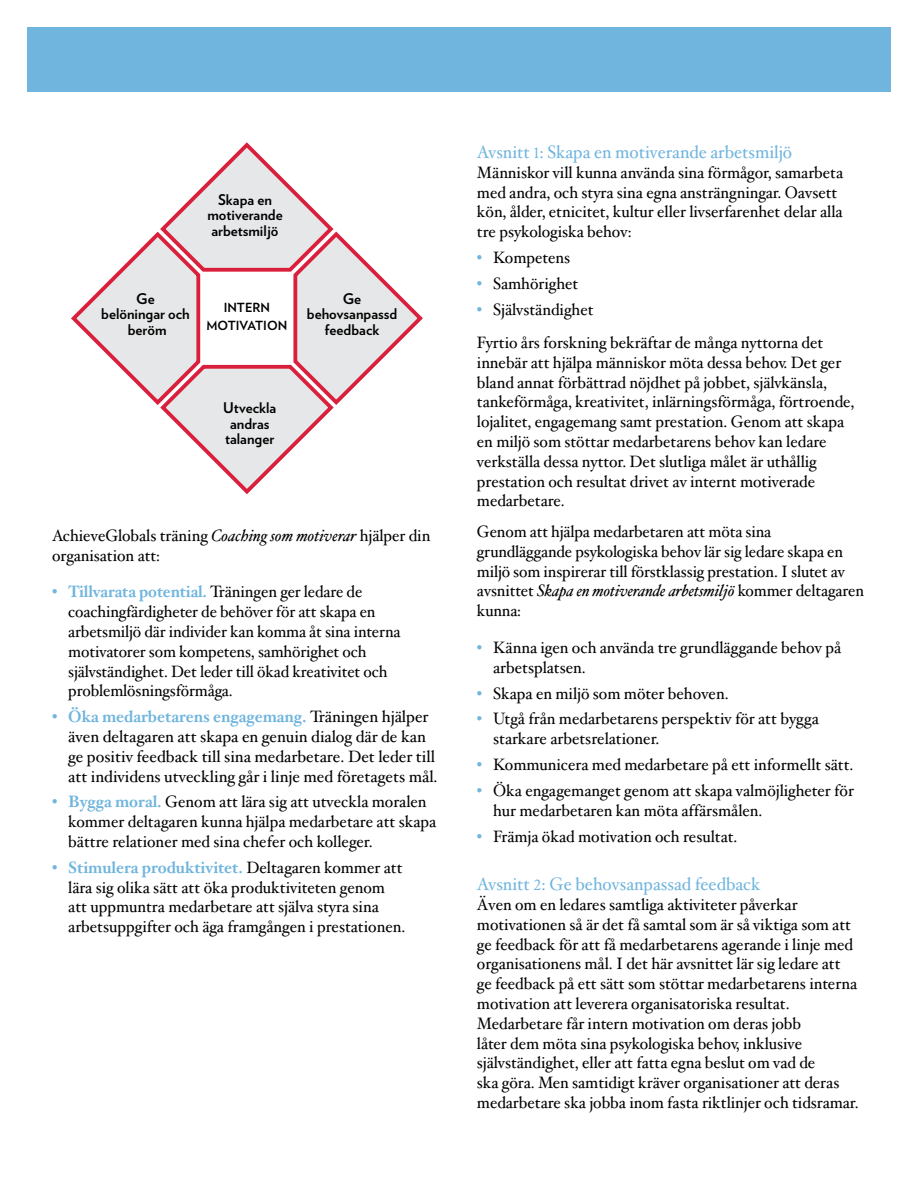
<style>
.page{position:relative;width:918px;height:1188px;background:#fff}
.page>*{position:absolute;margin:0;border:0;box-sizing:border-box;transform-origin:0 0}
.t1{font:18px "Hoefler Txt";color:#70b5de;scale:.96 1}
.t2{font:16.5px/19.8px "Hoefler Txt";color:#000;scale:.96 1}
.t3{font:16.5px/19.8px "Hoefler Txt";color:#000;scale:.95 1}
.t4{font:16.5px/19.8px "Hoefler Txt";color:#000}
.t5{font:700 14.7px/15.8px "Verlag";color:#000;text-align:center}
.t6{font:700 12.6px/17.9px "Verlag";color:#000;text-align:center}
.s1{font-style:italic}
.s2{color:#70b5de}
.s3{font-weight:700;color:#70b5de}
.s4{font-family:"Hoefler Txt Roman Alt";font-size:15px}
</style>
<div class="page">
<div style="left:27px;top:27px;width:864px;height:64px;background:#70b5de"></div>
<svg style="left:71px;top:142px;width:352px;height:352px"></svg>
<p class="t5" style="left:207px;top:191px;width:77px">Skapa en motiverande arbetsmiljö</p>
<p class="t5" style="left:101px;top:290px;width:90px">Ge<br>belöningar och beröm</p>
<p class="t6" style="left:206px;top:298px;width:82px">INTERN<br>MOTIVATION</p>
<p class="t5" style="left:307px;top:290px;width:92px">Ge behovsanpassd feedback</p>
<p class="t5" style="left:223px;top:399px;width:54px">Utveckla andras talanger</p>
<p class="t2" style="left:52px;top:525px;width:396px">AchieveGlobals träning <span class="s1">Coaching som motiverar</span> hjälper din organisation att:</p>
<p class="t2" style="left:68px;top:581px;width:348px;text-indent:-16px"><span class="s2">•</span> <span class="s3">Tillvarata potential.</span> Träningen ger ledare de coachingfärdigheter de behöver för att skapa en arbetsmiljö där individer kan komma åt sina interna motivatorer som kompetens, samhörighet och självständighet. Det leder till ökad kreativitet och problemlösningsförmåga.</p>
<p class="t4" style="left:68px;top:706px;width:371px;text-indent:-16px"><span class="s2">•</span> <span class="s3">Öka medarbetarens engagemang.</span> Träningen hjälper även deltagaren att skapa en genuin dialog där de kan ge positiv feedback till sina medarbetare. Det leder till att individens utveckling går i linje med företagets mål.</p>
<p class="t2" style="left:68px;top:792px;width:385px;text-indent:-16px"><span class="s2">•</span> <span class="s3">Bygga moral.</span> Genom att lära sig att utveckla moralen kommer deltagaren kunna hjälpa medarbetare att skapa bättre relationer med sina chefer och kolleger.</p>
<p class="t2" style="left:68px;top:857px;width:353px;text-indent:-16px"><span class="s2">•</span> <span class="s3">Stimulera produktivitet.</span> Deltagaren kommer att lära sig olika sätt att öka produktiviteten genom att uppmuntra medarbetare att själva styra sina arbetsuppgifter och äga framgången i prestationen.</p>
<p class="t1" style="left:477px;top:141px;width:330px">Avsnitt <span class="s4">1</span>: Skapa en motiverande arbetsmiljö</p>
<p class="t2" style="left:477px;top:162px;width:383px">Människor vill kunna använda sina förmågor, samarbeta med andra, och styra sina egna ansträngningar. Oavsett kön, ålder, etnicitet, kultur eller livserfarenhet delar alla tre psykologiska behov:</p>
<p class="t2" style="left:477px;top:247px;width:99px"><span class="s2">•</span> Kompetens</p>
<p class="t2" style="left:477px;top:273px;width:107px"><span class="s2">•</span> Samhörighet</p>
<p class="t2" style="left:477px;top:292px;width:362px;line-height:33.3px"><span class="s2">•</span> Självständighet<br>Fyrtio års forskning bekräftar de många nyttorna det</p>
<p class="t2" style="left:477px;top:352px;width:395px">innebär att hjälpa människor möta dessa behov. Det ger bland annat förbättrad nöjdhet på jobbet, självkänsla, tankeförmåga, kreativitet, inlärningsförmåga, förtroende, lojalitet, engagemang samt prestation. Genom att skapa en miljö som stöttar medarbetarens behov kan ledare verkställa dessa nyttor. Det slutliga målet är uthållig prestation och resultat drivet av internt motiverade medarbetare.</p>
<p class="t3" style="left:477px;top:521px;width:409px">Genom att hjälpa medarbetaren att möta sina grundläggande psykologiska behov lär sig ledare skapa en miljö som inspirerar till förstklassig prestation. I slutet av avsnittet <span class="s1">Skapa en motiverande arbetsmiljö</span> kommer deltagaren kunna:</p>
<p class="t2" style="left:493px;top:637px;width:364px;text-indent:-16px"><span class="s2">•</span> Känna igen och använda tre grundläggande behov på arbetsplatsen.</p>
<p class="t2" style="left:477px;top:683px;width:264px"><span class="s2">•</span> Skapa en miljö som möter behoven.</p>
<p class="t2" style="left:493px;top:709px;width:341px;text-indent:-16px"><span class="s2">•</span> Utgå från medarbetarens perspektiv för att bygga starkare arbetsrelationer.</p>
<p class="t2" style="left:477px;top:754px;width:394px"><span class="s2">•</span> Kommunicera med medarbetare på ett informellt sätt.</p>
<p class="t2" style="left:493px;top:780px;width:377px;text-indent:-16px"><span class="s2">•</span> Öka engagemanget genom att skapa valmöjligheter för hur medarbetaren kan möta affärsmålen.</p>
<p class="t2" style="left:477px;top:826px;width:273px"><span class="s2">•</span> Främja ökad motivation och resultat.</p>
<p class="t1" style="left:477px;top:873px;width:297px">Avsnitt <span class="s4">2</span>: Ge behovsanpassad feedback</p>
<p class="t2" style="left:477px;top:894px;width:399px">Även om en ledares samtliga aktiviteter påverkar motivationen så är det få samtal som är så viktiga som att ge feedback för att få medarbetarens agerande i linje med organisationens mål. I det här avsnittet lär sig ledare att ge feedback på ett sätt som stöttar medarbetarens interna motivation att leverera organisatoriska resultat.<br>Medarbetare får intern motivation om deras jobb<br>låter dem möta sina psykologiska behov, inklusive självständighet, eller att fatta egna beslut om vad de<br>ska göra. Men samtidigt kräver organisationer att deras medarbetare ska jobba inom fasta riktlinjer och tidsramar.</p>
</div>
